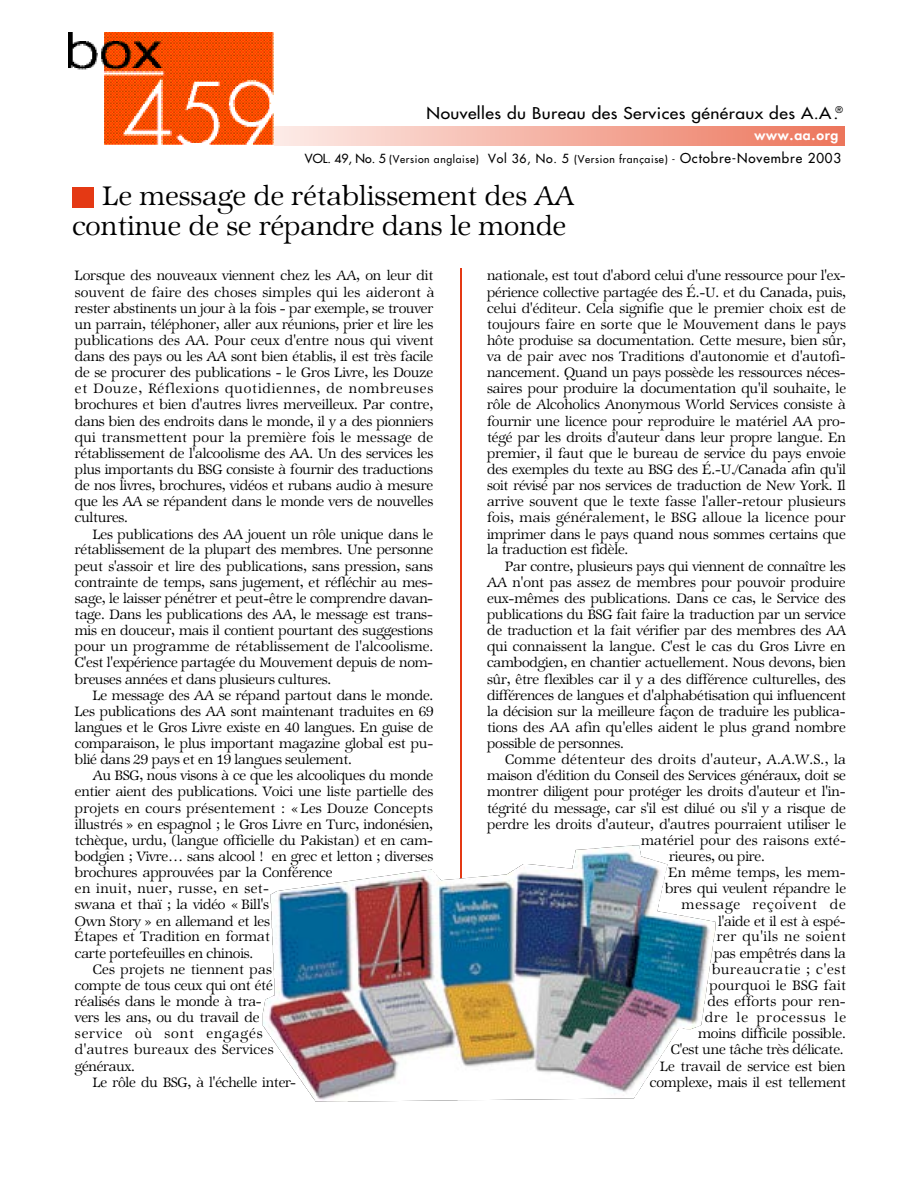
<style>
.page{position:relative;width:918px;height:1188px;background:#fff}
.page>*{position:absolute;margin:0;border:0;box-sizing:border-box;transform-origin:0 0}
.t1{font:300 29.85px/30.3px "Zapf Internatl IT Cby BT";letter-spacing:.005em;color:#000;text-align:right}
.t2{font:15.9px "Futura";letter-spacing:.025em;color:#000;scale:1.1 1}
.t3{font:300 15.15px/16px "Zapf Internatl IT Cby BT";letter-spacing:-.015em;color:#000;text-align:justify}
.t4{font:300 15.15px "Zapf Internatl IT Cby BT";letter-spacing:.005em;color:#000}
.t5{font:300 15.15px "Zapf Internatl IT Cby BT";letter-spacing:.015em;color:#000}
.t6{font:300 15.15px "Zapf Internatl IT Cby BT";letter-spacing:.06em;color:#000}
.t7{font:300 15.15px "Zapf Internatl IT Cby BT";letter-spacing:.02em;color:#000}
.t8{font:300 15.15px "Zapf Internatl IT Cby BT";letter-spacing:.025em;color:#000}
.t9{font:300 15.15px "Zapf Internatl IT Cby BT";letter-spacing:.03em;color:#000}
.t10{font:300 15.15px "Zapf Internatl IT Cby BT";letter-spacing:.01em;color:#000}
.t11{font:300 15.15px "Zapf Internatl IT Cby BT";letter-spacing:.045em;color:#000}
.t12{font:300 15.15px "Zapf Internatl IT Cby BT";letter-spacing:.04em;color:#000}
.t13{font:800 13.35px "Futura";letter-spacing:.05em;color:#fff;scale:1.05 1}
.t14{font:10.5px "Futura";letter-spacing:.06em;color:#000}
.s1{font-size:12.3px}
.s2{font-size:13.35px}
</style>
<div class="page">
<hr style="left:460px;top:268px;width:2px;height:815px;background:#e43914">
<img style="left:275px;top:127px;width:570px;height:18px">
<img style="left:68px;top:32px;width:206px;height:113px">
<img style="left:263px;top:845px;width:395px;height:257px">
<div style="left:72px;top:187px;width:22px;height:21px;background:#e43914"></div>
<p class="t2" style="left:427px;top:103px;width:380px">Nouvelles du Bureau des Services généraux des A.A.<sup>®</sup></p>
<p class="t14" style="left:305px;top:153px;width:538px"><span class="s1">VOL. 49, No. 5</span> (Version anglaise) <span class="s1">Vol 36, No. 5</span> (Version française) - <span class="s2">Octobre-Novembre 2003</span></p>
<p class="t13" style="left:755px;top:127px;width:81px">www.aa.org</p>
<h1 class="t1" style="left:72px;top:181px;width:504px">Le message de rétablissement des AA continue de se répandre dans le monde</h1>
<p class="t3" style="left:75px;top:268px;width:361px">Lorsque des nouveaux viennent chez les AA, on leur dit souvent de faire des choses simples qui les aideront à rester abstinents un jour à la fois - par exemple, se trouver un parrain, téléphoner, aller aux réunions, prier et lire les publications des AA. Pour ceux d'entre nous qui vivent dans des pays ou les AA sont bien établis, il est très facile de se procurer des publications - le Gros Livre, les Douze et Douze, Réflexions quotidiennes, de nombreuses brochures et bien d'autres livres merveilleux. Par contre, dans bien des endroits dans le monde, il y a des pionniers qui transmettent pour la première fois le message de rétablissement de l'alcoolisme des AA. Un des services les plus importants du BSG consiste à fournir des traductions de nos livres, brochures, vidéos et rubans audio à mesure que les AA se répandent dans le monde vers de nouvelles cultures.</p>
<p class="t3" style="left:75px;top:526px;width:360px;text-indent:18px">Les publications des AA jouent un rôle unique dans le rétablissement de la plupart des membres. Une personne peut s'assoir et lire des publications, sans pression, sans contrainte de temps, sans jugement, et réfléchir au mes&shy;sage, le laisser pénétrer et peut-être le comprendre davan&shy;tage. Dans les publications des AA, le message est trans&shy;mis en douceur, mais il contient pourtant des suggestions pour un programme de rétablissement de l'alcoolisme.<br>C'est l'expérience partagée du Mouvement depuis de nom&shy;breuses années et dans plusieurs cultures.</p>
<p class="t3" style="left:75px;top:687px;width:360px;text-indent:18px">Le message des AA se répand partout dans le monde.<br>Les publications des AA sont maintenant traduites en 69 langues et le Gros Livre existe en 40 langues. En guise de comparaison, le plus important magazine global est pu&shy;blié dans 29 pays et en 19 langues seulement.</p>
<p class="t3" style="left:93px;top:768px;width:342px">Au BSG, nous visons à ce que les alcooliques du monde</p>
<p class="t3" style="left:75px;top:784px;width:360px">entier aient des publications. Voici une liste partielle des</p>
<p class="t5" style="left:75px;top:799px;width:360px">projets en cours présentement : « Les Douze Concepts</p>
<p class="t3" style="left:75px;top:816px;width:360px">illustrés » en espagnol ; le Gros Livre en Turc, indonésien,</p>
<p class="t3" style="left:75px;top:832px;width:360px">tchèque, urdu, (langue officielle du Pakistan) et en cam-</p>
<p class="t3" style="left:75px;top:848px;width:360px">bodgien ; Vivre… sans alcool ! en grec et letton ; diverses</p>
<p class="t3" style="left:75px;top:864px;width:259px">brochures approuvées par la Conférence</p>
<p class="t9" style="left:75px;top:880px;width:196px">en inuit, nuer, russe, en set-</p>
<p class="t3" style="left:75px;top:897px;width:196px">swana et thaï ; la vidéo « Bill's</p>
<p class="t3" style="left:75px;top:913px;width:197px">Own Story » en allemand et les</p>
<p class="t3" style="left:75px;top:929px;width:197px">Étapes et Tradition en format</p>
<p class="t3" style="left:75px;top:945px;width:180px">carte portefeuilles en chinois.</p>
<p class="t10" style="left:93px;top:960px;width:181px">Ces projets ne tiennent pas</p>
<p class="t3" style="left:75px;top:978px;width:199px">compte de tous ceux qui ont été</p>
<p class="t3" style="left:75px;top:994px;width:188px">réalisés dans le monde à tra-</p>
<p class="t3" style="left:75px;top:1010px;width:186px">vers les ans, ou du travail de</p>
<p class="t6" style="left:75px;top:1025px;width:189px">service où sont engagés</p>
<p class="t8" style="left:75px;top:1041px;width:200px">d'autres bureaux des Services</p>
<p class="t3" style="left:75px;top:1058px;width:61px">généraux.</p>
<p class="t3" style="left:93px;top:1074px;width:205px">Le rôle du BSG, à l'échelle inter-</p>
<p class="t3" style="left:487px;top:268px;width:361px">nationale, est tout d'abord celui d'une ressource pour l'ex&shy;périence collective partagée des É.-U. et du Canada, puis, celui d'éditeur. Cela signifie que le premier choix est de toujours faire en sorte que le Mouvement dans le pays hôte produise sa documentation. Cette mesure, bien sûr, va de pair avec nos Traditions d'autonomie et d'autofi&shy;nancement. Quand un pays possède les ressources néces&shy;saires pour produire la documentation qu'il souhaite, le rôle de Alcoholics Anonymous World Services consiste à fournir une licence pour reproduire le matériel AA pro&shy;tégé par les droits d'auteur dans leur propre langue. En premier, il faut que le bureau de service du pays envoie des exemples du texte au BSG des É.-U./Canada afin qu'il soit révisé par nos services de traduction de New York. Il arrive souvent que le texte fasse l'aller-retour plusieurs fois, mais généralement, le BSG alloue la licence pour imprimer dans le pays quand nous sommes certains que la traduction est fidèle.</p>
<p class="t3" style="left:487px;top:558px;width:361px;text-indent:18px">Par contre, plusieurs pays qui viennent de connaître les AA n'ont pas assez de membres pour pouvoir produire eux-mêmes des publications. Dans ce cas, le Service des publications du BSG fait faire la traduction par un service de traduction et la fait vérifier par des membres des AA qui connaissent la langue. C'est le cas du Gros Livre en cambodgien, en chantier actuellement. Nous devons, bien sûr, être flexibles car il y a des différence culturelles, des différences de langues et d'alphabétisation qui influencent la décision sur la meilleure façon de traduire les publica&shy;tions des AA afin qu'elles aident le plus grand nombre possible de personnes.</p>
<p class="t7" style="left:505px;top:751px;width:342px">Comme détenteur des droits d'auteur, A.A.W.S., la</p>
<p class="t3" style="left:487px;top:768px;width:360px">maison d'édition du Conseil des Services généraux, doit se</p>
<p class="t3" style="left:487px;top:784px;width:360px">montrer diligent pour protéger les droits d'auteur et l'in-</p>
<p class="t3" style="left:487px;top:800px;width:360px">tégrité du message, car s'il est dilué ou s'il y a risque de</p>
<p class="t3" style="left:487px;top:816px;width:360px">perdre les droits d'auteur, d'autres pourraient utiliser le</p>
<p class="t4" style="left:641px;top:831px;width:206px">matériel pour des raisons exté-</p>
<p class="t3" style="left:669px;top:848px;width:97px">rieures, ou pire.</p>
<p class="t4" style="left:669px;top:863px;width:179px">En même temps, les mem-</p>
<p class="t3" style="left:665px;top:881px;width:182px">bres qui veulent répandre le</p>
<p class="t6" style="left:681px;top:896px;width:166px">message reçoivent de</p>
<p class="t3" style="left:718px;top:913px;width:129px">l'aide et il est à espé-</p>
<p class="t12" style="left:717px;top:928px;width:131px">rer qu'ils ne soient</p>
<p class="t3" style="left:714px;top:945px;width:133px">pas empêtrés dans la</p>
<p class="t11" style="left:712px;top:960px;width:136px">bureaucratie ; c'est</p>
<p class="t5" style="left:710px;top:976px;width:138px">pourquoi le BSG fait</p>
<p class="t4" style="left:707px;top:993px;width:140px">des efforts pour ren-</p>
<p class="t6" style="left:705px;top:1008px;width:143px">dre le processus le</p>
<p class="t3" style="left:698px;top:1026px;width:149px">moins difficile possible.</p>
<p class="t3" style="left:671px;top:1042px;width:175px">C'est une tâche très délicate.</p>
<p class="t3" style="left:660px;top:1058px;width:187px">Le travail de service est bien</p>
<p class="t3" style="left:650px;top:1074px;width:198px">complexe, mais il est tellement</p>
</div>
